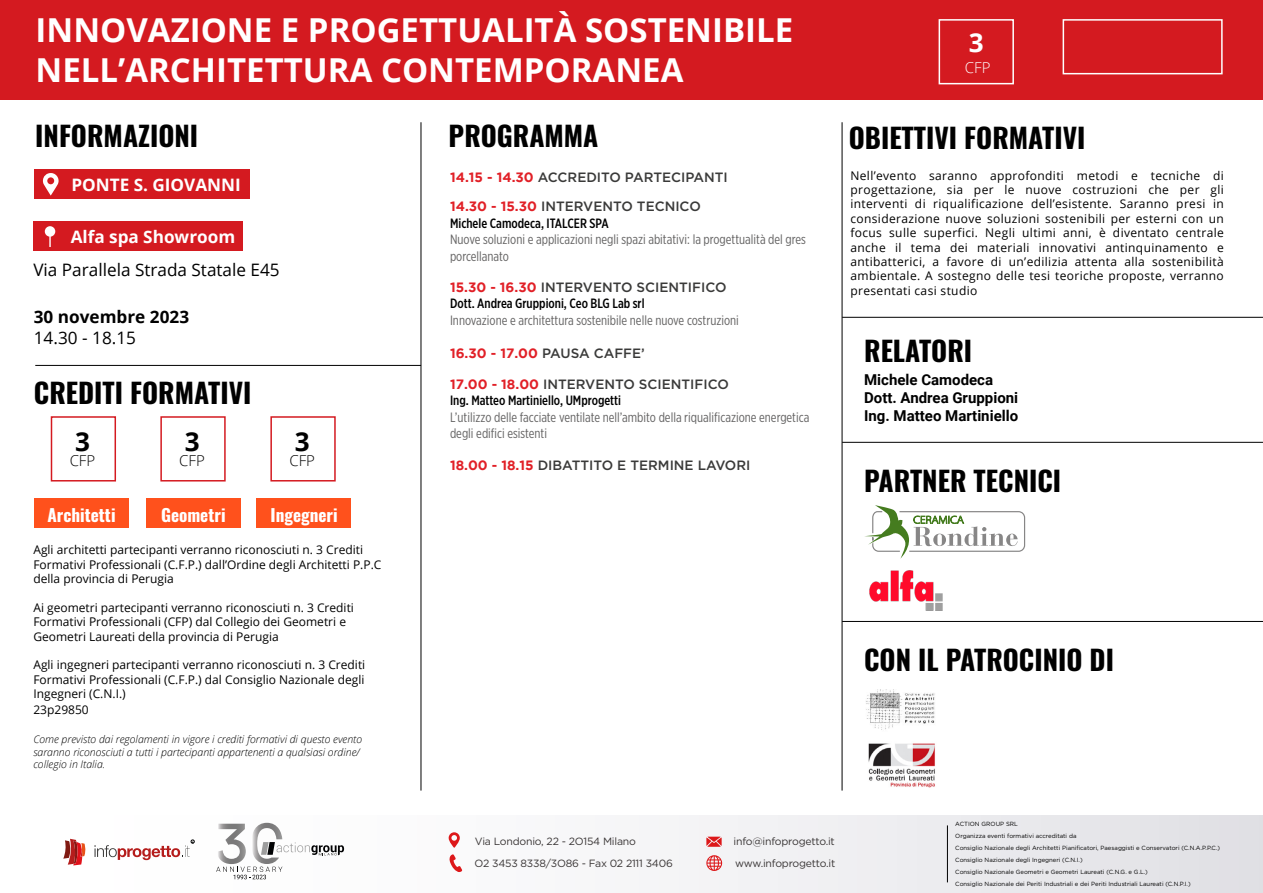
<style>
.page{position:relative;width:1263px;height:893px;background:#fff}
.page>*{position:absolute;margin:0;border:0;box-sizing:border-box;transform-origin:0 0}
.t1{font:700 33px/39.6px "Open Sans";color:#fff}
.t2{font:700 27.6px "Oswald";color:#000}
.t3{font:700 26.1px "Open Sans";color:#000}
.t4{font:700 26.1px "Open Sans";color:#fff}
.t5{font:500 19.95px "Gotham";letter-spacing:-.01em;color:#fff}
.t6{font:17.1px "Open Sans";color:#000}
.t7{font:700 17.1px "Open Sans";color:#fff}
.t8{font:700 17.1px "Oswald";color:#fff}
.t9{font:700 17.1px "Open Sans";color:#000}
.t10{font:700 15px/18px "Roboto";color:#000}
.t11{font:300 15px "Open Sans";color:#000}
.t12{font:300 15px "Open Sans";color:#fff}
.t13{font:13.5px/16.5px "Gotham X Narrow";color:#646363}
.t14{font:500 13.5px/29.4px "Gotham";color:#3a3a39}
.t15{font:500 13.5px "Gotham X Narrow";color:#000}
.t16{font:700 13.5px "Gotham";color:#e12027}
.t17{font:12px/14.4px "Open Sans";color:#000}
.t18{font:italic 300 10.5px/12.6px "Open Sans";color:#000}
.t19{font:10.5px "Gotham";letter-spacing:-.02em;color:#393535}
.t20{font:6px/12px "Gotham";color:#000}
.s1{font-weight:700;color:#e12027}
.s2{font-weight:500;color:#3a3a39}
</style>
<div class="page">
<div style="left:0;top:815px;width:1263px;height:78px;background:linear-gradient(to right,#fff,#e3e3e7)"></div>
<svg style="left:449px;top:854px;width:13px;height:18px"></svg>
<svg style="left:706px;top:855px;width:16px;height:16px"></svg>
<svg style="left:706px;top:837px;width:16px;height:10px"></svg>
<svg style="left:449px;top:832px;width:11px;height:16px"></svg>
<hr style="left:947px;top:825px;width:1px;height:57px;background:#000">
<div style="left:0;top:0;width:1263px;height:99px;background:#d41a20"></div>
<hr style="left:421px;top:122px;width:1px;height:669px;background:#000">
<hr style="left:842px;top:122px;width:1px;height:669px;background:#000">
<div style="left:34px;top:169px;width:216px;height:30px;background:#d41a20"></div>
<div style="left:33px;top:221px;width:210px;height:30px;background:#d41a20"></div>
<div style="left:34px;top:498px;width:95px;height:30px;background:#ff511c"></div>
<div style="left:146px;top:498px;width:95px;height:30px;background:#ff511c"></div>
<div style="left:256px;top:498px;width:95px;height:30px;background:#ff511c"></div>
<svg style="left:43px;top:173px;width:16px;height:23px"></svg>
<div style="left:45px;top:226px;width:10px;height:11px;background:#fff;border-radius:5px"></div>
<div style="left:51px;top:416px;width:65px;height:65px;border:2px solid #d41a20"></div>
<div style="left:160px;top:416px;width:66px;height:65px;border:2px solid #d41a20"></div>
<div style="left:270px;top:416px;width:66px;height:65px;border:2px solid #d41a20"></div>
<hr style="left:35px;top:365px;width:386px;height:1px;background:#000">
<hr style="left:842px;top:442px;width:421px;height:1px;background:#000">
<hr style="left:842px;top:621px;width:421px;height:1px;background:#000">
<hr style="left:842px;top:317px;width:421px;height:1px;background:#000">
<div style="left:938px;top:19px;width:76px;height:65px;border:2px solid #fff"></div>
<div style="left:1062px;top:19px;width:160px;height:55px;border:2px solid #fff"></div>
<svg style="left:63px;top:839px;width:24px;height:26px"></svg>
<svg style="left:95px;top:840px;width:99px;height:20px"></svg>
<svg style="left:216px;top:823px;width:128px;height:56px"></svg>
<svg style="left:865px;top:505px;width:160px;height:54px"></svg>
<img style="left:869px;top:570px;width:74px;height:41px">
<img style="left:866px;top:689px;width:69px;height:41px">
<img style="left:868px;top:743px;width:67px;height:45px">
<h1 class="t1" style="left:36px;top:10px;width:759px">INNOVAZIONE E PROGETTUALITÀ SOSTENIBILE<br>NELL’ARCHITETTURA CONTEMPORANEA</h1>
<h3 class="t5" style="left:562px;top:56px;width:141px">PROGRAMMA</h3>
<h3 class="t4" style="left:969px;top:24px;width:16px">3</h3>
<p class="t12" style="left:965px;top:57px;width:27px">CFP</p>
<h2 class="t2" style="left:35px;top:122px;width:164px">INFORMAZIONI</h2>
<h2 class="t2" style="left:449px;top:122px;width:151px">PROGRAMMA</h2>
<h2 class="t2" style="left:849px;top:123px;width:238px">OBIETTIVI FORMATIVI</h2>
<h3 class="t7" style="left:71px;top:173px;width:171px">PONTE S. GIOVANNI</h3>
<h3 class="t7" style="left:71px;top:225px;width:166px">Alfa spa Showroom</h3>
<h3 class="t6" style="left:33px;top:258px;width:248px">Via Parallela Strada Statale E45</h3>
<h3 class="t9" style="left:34px;top:305px;width:157px">30 novembre 2023</h3>
<h3 class="t6" style="left:34px;top:326px;width:104px">14.30 - 18.15</h3>
<h2 class="t2" style="left:34px;top:378px;width:219px">CREDITI FORMATIVI</h2>
<h3 class="t3" style="left:75px;top:423px;width:16px">3</h3>
<h3 class="t3" style="left:185px;top:423px;width:16px">3</h3>
<h3 class="t3" style="left:295px;top:423px;width:16px">3</h3>
<p class="t11" style="left:70px;top:451px;width:27px">CFP</p>
<p class="t11" style="left:179px;top:451px;width:27px">CFP</p>
<p class="t11" style="left:289px;top:451px;width:27px">CFP</p>
<h3 class="t8" style="left:47px;top:506px;width:70px">Architetti</h3>
<h3 class="t8" style="left:161px;top:506px;width:66px">Geometri</h3>
<h3 class="t8" style="left:271px;top:506px;width:69px">Ingegneri</h3>
<p class="t17" style="left:33px;top:542px;width:349px">Agli architetti partecipanti verranno riconosciuti n. 3 Crediti<br>Formativi Professionali (C.F.P.) dall’Ordine degli Architetti P.P.C della provincia di Perugia</p>
<p class="t17" style="left:33px;top:600px;width:322px">Ai geometri partecipanti verranno riconosciuti n. 3 Crediti<br>Formativi Professionali (CFP) dal Collegio dei Geometri e<br>Geometri Laureati della provincia di Perugia</p>
<p class="t17" style="left:33px;top:658px;width:333px;text-align:justify">Agli ingegneri partecipanti verranno riconosciuti n. 3 Crediti Formativi Professionali (C.F.P.) dal Consiglio Nazionale degli Ingegneri (C.N.I.)</p>
<p class="t17" style="left:33px;top:703px;width:57px">23p29850</p>
<p class="t18" style="left:33px;top:733px;width:330px">Come previsto dai regolamenti in vigore i crediti formativi di questo evento saranno riconosciuti a tutti i partecipanti appartenenti a qualsiasi ordine/ collegio in Italia.</p>
<p class="t14" style="left:450px;top:162px;width:279px"><span class="s1">14.15 - 14.30</span> ACCREDITO PARTECIPANTI<br><span class="s1">14.30 - 15.30</span> INTERVENTO TECNICO</p>
<p class="t15" style="left:450px;top:215px;width:160px">Michele Camodeca, ITALCER SPA</p>
<p class="t13" style="left:450px;top:231px;width:357px">Nuove soluzioni e applicazioni negli spazi abitativi: la progettualità del gres porcellanato</p>
<p class="t14" style="left:450px;top:272px;width:278px"><span class="s1">15.30 - 16.30</span> INTERVENTO SCIENTIFICO</p>
<p class="t15" style="left:450px;top:295px;width:196px">Dott. Andrea Gruppioni, Ceo BLG Lab srl</p>
<p class="t13" style="left:450px;top:312px;width:290px">Innovazione e architettura sostenibile nelle nuove costruzioni</p>
<p class="t16" style="left:450px;top:345px;width:196px">16.30 - 17.00 <span class="s2">PAUSA CAFFE’</span></p>
<p class="t14" style="left:450px;top:369px;width:280px"><span class="s1">17.00 - 18.00</span> INTERVENTO SCIENTIFICO</p>
<p class="t15" style="left:450px;top:392px;width:173px">Ing. Matteo Martiniello, UMprogetti</p>
<p class="t13" style="left:450px;top:409px;width:361px">L’utilizzo delle facciate ventilate nell’ambito della riqualificazione energetica degli edifici esistenti</p>
<p class="t14" style="left:450px;top:450px;width:302px"><span class="s1">18.00 - 18.15</span> DIBATTITO E TERMINE LAVORI</p>
<p class="t17" style="left:850px;top:168px;width:375px;text-align:justify">Nell’evento saranno approfonditi metodi e tecniche di progettazione, sia per le nuove costruzioni che per gli interventi di riqualificazione dell’esistente. Saranno presi in considerazione nuove soluzioni sostenibili per esterni con un focus sulle superfici. Negli ultimi anni, è diventato centrale anche il tema dei materiali innovativi antinquinamento e antibatterici, a favore di un’edilizia attenta alla sostenibilità ambientale. A sostegno delle tesi teoriche proposte, verranno presentati casi studio</p>
<h2 class="t2" style="left:864px;top:336px;width:109px">RELATORI</h2>
<p class="t10" style="left:864px;top:370px;width:156px">Michele Camodeca<br>Dott. Andrea Gruppioni<br>Ing. Matteo Martiniello</p>
<h2 class="t2" style="left:864px;top:466px;width:199px">PARTNER TECNICI</h2>
<h2 class="t2" style="left:864px;top:646px;width:251px">CON IL PATROCINIO DI</h2>
<p class="t19" style="left:475px;top:834px;width:163px">Via Londonio, 22 - 2O154 Milano</p>
<p class="t19" style="left:734px;top:835px;width:103px">info@infoprogetto.it</p>
<p class="t19" style="left:474px;top:857px;width:200px">O2 3453 8338/3O86 - Fax 02 2111 3406</p>
<p class="t19" style="left:735px;top:856px;width:102px">www.infoprogetto.it</p>
<p class="t20" style="left:955px;top:817px;width:266px">ACTION GROUP SRL<br>Organizza eventi formativi accreditati da<br>Consiglio Nazionale degli Architetti Pianificatori, Paesaggisti e Conservatori (C.N.A.P.P.C.)<br>Consiglio Nazionale degli Ingegneri (C.N.I.)<br>Consiglio Nazionale Geometri e Geometri Laureati (C.N.G. e G.L.)<br>Consiglio Nazionale dei Periti Industriali e dei Periti Industriali Laureati (C.N.P.I.)</p>
</div>
